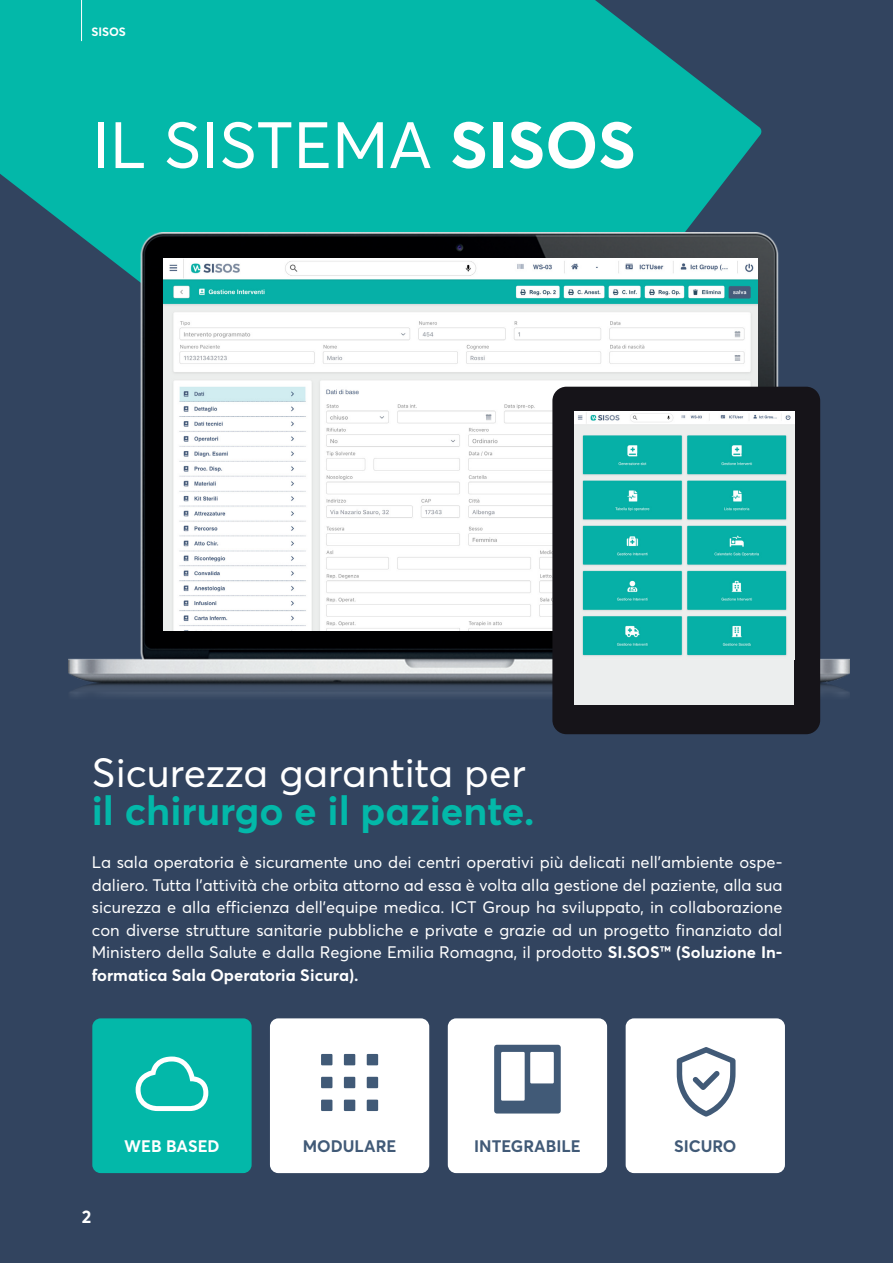
<style>
.page{position:relative;width:893px;height:1263px;background:#32445f}
.page>*{position:absolute;margin:0;border:0;box-sizing:border-box;transform-origin:0 0}
.t1{font:64.5px "Averta";color:#fff}
.t2{font:700 40.5px "Averta";color:#03b8a9}
.t3{font:40.5px "Averta";color:#fff}
.t4{font:700 18px "Averta";color:#fff}
.t5{font:16.5px/22.5px "Averta";color:#fff;text-align:justify}
.t6{font:700 16.5px "Averta";color:#415a77}
.t7{font:700 16.5px "Averta";color:#fff}
.t8{font:700 12px "Averta";color:#fff}
.s1{font-weight:700}
</style>
<div class="page">
<svg style="left:0;top:0;width:762px;height:233px;background:#08ada2"></svg>
<hr style="left:81px;top:0;width:1px;height:41px;background:#fff">
<div style="left:92px;top:1018px;width:160px;height:155px;background:#03b8a9;border-radius:8px"></div>
<div style="left:270px;top:1018px;width:159px;height:155px;background:#fff;border-radius:8px"></div>
<div style="left:626px;top:1018px;width:159px;height:155px;background:#fff;border-radius:8px"></div>
<div style="left:448px;top:1018px;width:159px;height:155px;background:#fff;border-radius:8px"></div>
<svg style="left:494px;top:1045px;width:67px;height:68px"></svg>
<svg style="left:321px;top:1054px;width:57px;height:57px"></svg>
<img style="left:69px;top:233px;width:781px;height:472px">
<img style="left:164px;top:258px;width:594px;height:372px">
<div style="left:552px;top:387px;width:268px;height:347px;background:#161419"></div>
<div style="left:574px;top:411px;width:220px;height:294px;background:#eceeee"></div>
<img style="left:574px;top:411px;width:220px;height:245px">
<svg style="left:136px;top:1056px;width:72px;height:55px"></svg>
<svg style="left:677px;top:1047px;width:59px;height:70px"></svg>
<p class="t8" style="left:91px;top:24px;width:36px">SISOS</p>
<p class="t1" style="left:92px;top:105px;width:546px">IL SISTEMA <span class="s1">SISOS</span></p>
<p class="t3" style="left:92px;top:748px;width:435px">Sicurezza garantita per</p>
<p class="t2" style="left:92px;top:785px;width:444px">il chirurgo e il paziente.</p>
<p class="t5" style="left:92px;top:851px;width:692px">La sala operatoria è sicuramente uno dei centri operativi più delicati nell’ambiente ospe&shy;daliero. Tutta l’attività che orbita attorno ad essa è volta alla gestione del paziente, alla sua sicurezza e alla efficienza dell’equipe medica. ICT Group ha sviluppato, in collaborazione con diverse strutture sanitarie pubbliche e private e grazie ad un progetto finanziato dal Ministero della Salute e dalla Regione Emilia Romagna, il prodotto <span class="s1">SI.SOS™ (Soluzione In&shy;formatica Sala Operatoria Sicura).</span></p>
<p class="t4" style="left:82px;top:1205px;width:11px">2</p>
<p class="t7" style="left:124px;top:1136px;width:97px">WEB BASED</p>
<p class="t6" style="left:303px;top:1136px;width:95px">MODULARE</p>
<p class="t6" style="left:474px;top:1136px;width:108px">INTEGRABILE</p>
<p class="t6" style="left:674px;top:1136px;width:64px">SICURO</p>
</div>
